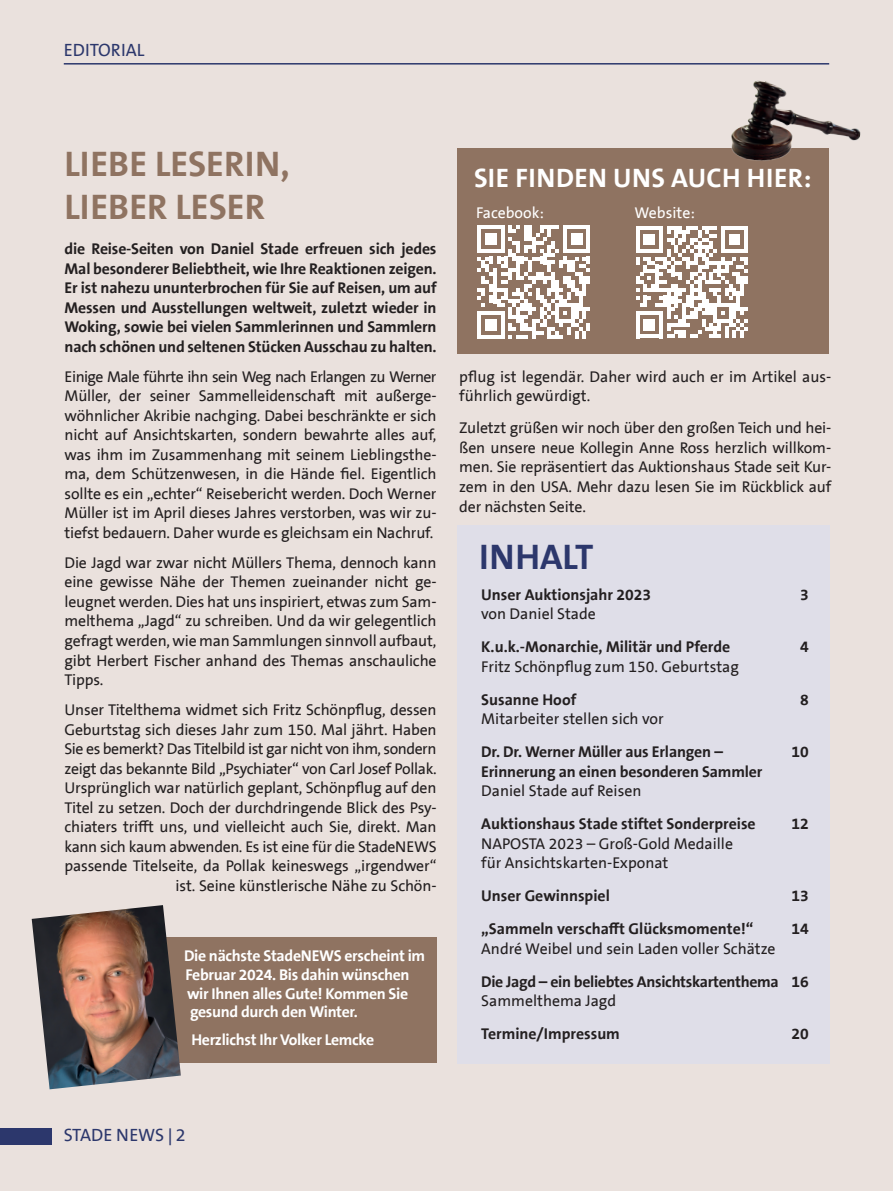
<style>
.page{position:relative;width:893px;height:1191px;background:#eae1dd}
.page>*{position:absolute;margin:0;border:0;box-sizing:border-box;transform-origin:0 0}
.t1{font:700 36px/43.2px "The Sans B7";letter-spacing:.005em;color:#8f7361}
.t2{font:700 36px "The Sans B7";color:#2c376c}
.t3{font:700 27px "The Sans B7";letter-spacing:.015em;color:#fff}
.t4{font:18px "The Sans B5";color:#2c376c}
.t5{font:15.75px/19.5px "The Sans B5";letter-spacing:-.01em;color:#231f20;text-align:justify}
.t6{font:700 15.75px/19.5px "The Sans B7";letter-spacing:-.005em;color:#231f20}
.t7{font:700 15.75px/18.8px "The Sans B7";letter-spacing:-.02em;color:#fff}
.t8{font:15.75px "The Sans B5";color:#fff}
.s1{font-family:"Corbel"}
</style>
<div class="page">
<div style="left:64px;top:936px;width:373px;height:126px;background:#8f7361"></div>
<div style="left:458px;top:525px;width:372px;height:538px;background:#dfdee8"></div>
<hr style="left:64px;top:63px;width:765px;height:2px;background:#2c376c">
<div style="left:0;top:1128px;width:51px;height:17px;background:#2c376c"></div>
<div style="left:457px;top:149px;width:371px;height:205px;background:#8f7361"></div>
<img style="left:725px;top:80px;width:136px;height:95px">
<svg style="left:636px;top:226px;width:112px;height:112px"></svg>
<svg style="left:477px;top:225px;width:113px;height:113px"></svg>
<img style="left:32px;top:905px;width:149px;height:184px">
<p class="t4" style="left:64px;top:38px;width:82px">EDITORIAL</p>
<h1 class="t1" style="left:65px;top:142px;width:227px">LIEBE LESERIN,<br>LIEBER LESER</h1>
<p class="t6" style="left:65px;top:239px;width:374px;text-align:justify">die Reise-Seiten von Daniel Stade erfreuen sich jedes Mal besonderer Beliebtheit, wie Ihre Reaktionen zeigen.<br>Er ist nahezu ununterbrochen für Sie auf Reisen, um auf Messen und Ausstellungen weltweit, zuletzt wieder in Woking, sowie bei vielen Sammlerinnen und Sammlern nach schönen und seltenen Stücken Ausschau zu halten.</p>
<p class="t5" style="left:65px;top:367px;width:374px">Einige Male führte ihn sein Weg nach Erlangen zu Werner Müller, der seiner Sammelleidenschaft mit außerge&shy;wöhnlicher Akribie nachging. Dabei beschränkte er sich nicht auf Ansichtskarten, sondern bewahrte alles auf, was ihm im Zusammenhang mit seinem Lieblingsthe&shy;ma, dem Schützenwesen, in die Hände fiel. Eigentlich sollte es ein „echter“ Reisebericht werden. Doch Werner Müller ist im April dieses Jahres verstorben, was wir zu&shy;tiefst bedauern. Daher wurde es gleichsam ein Nachruf.</p>
<p class="t5" style="left:65px;top:553px;width:374px">Die Jagd war zwar nicht Müllers Thema, dennoch kann eine gewisse Nähe der Themen zueinander nicht ge&shy;leugnet werden. Dies hat uns inspiriert, etwas zum Sam&shy;melthema „Jagd“ zu schreiben. Und da wir gelegentlich gefragt werden, wie man Sammlungen sinnvoll aufbaut, gibt Herbert Fischer anhand des Themas anschauliche Tipps.</p>
<p class="t5" style="left:65px;top:700px;width:374px;text-align:right">Unser Titelthema widmet sich Fritz Schönpflug, dessen Geburtstag sich dieses Jahr zum 150. Mal jährt. Haben Sie es bemerkt? Das Titelbild ist gar nicht von ihm, sondern zeigt das bekannte Bild „Psychiater“ von Carl Josef Pollak.<br>Ursprünglich war natürlich geplant, Schönpflug auf den Titel zu setzen. Doch der durchdringende Blick des Psy&shy;chiaters trifft uns, und vielleicht auch Sie, direkt. Man kann sich kaum abwenden. Es ist eine für die StadeNEWS passende Titelseite, da Pollak keineswegs „irgendwer“ ist. Seine künstlerische Nähe zu Schön-</p>
<p class="t7" style="left:184px;top:946px;width:243px">Die nächste StadeNEWS erscheint im<br>Februar 2024. Bis dahin wünschen wir Ihnen alles Gute! Kommen Sie gesund durch den Winter.</p>
<p class="t7" style="left:191px;top:1030px;width:184px">Herzlichst Ihr Volker Lemcke</p>
<h2 class="t3" style="left:474px;top:160px;width:339px">SIE FINDEN UNS AUCH HIER:</h2>
<p class="t8" style="left:476px;top:202px;width:69px">Facebook:</p>
<p class="t8" style="left:634px;top:202px;width:62px">Website:</p>
<p class="t5" style="left:459px;top:367px;width:374px">pflug ist legendär. Daher wird auch er im Artikel aus&shy;führlich gewürdigt.</p>
<p class="t5" style="left:459px;top:418px;width:374px">Zuletzt grüßen wir noch über den großen Teich und hei&shy;ßen unsere neue Kollegin Anne Ross herzlich willkom&shy;men. Sie repräsentiert das Auktionshaus Stade seit Kur&shy;zem in den USA. Mehr dazu lesen Sie im Rückblick auf der nächsten Seite.</p>
<h1 class="t2" style="left:479px;top:533px;width:116px">INHALT</h1>
<p class="t6" style="left:481px;top:584px;width:171px">Unser Auktionsjahr 2023</p>
<p class="t5" style="left:481px;top:604px;width:116px">von Daniel Stade</p>
<p class="t6" style="left:481px;top:637px;width:251px">K.u.k.-Monarchie, Militär und Pferde</p>
<p class="t5" style="left:481px;top:656px;width:259px">Fritz Schönpflug zum 150. Geburtstag</p>
<p class="t6" style="left:481px;top:689px;width:97px">Susanne Hoof</p>
<p class="t5" style="left:481px;top:709px;width:184px">Mitarbeiter stellen sich vor</p>
<p class="t6" style="left:481px;top:742px;width:283px">Dr. Dr. Werner Müller aus Erlangen –<br>Erinnerung an einen besonderen Sammler</p>
<p class="t5" style="left:481px;top:781px;width:162px">Daniel Stade auf Reisen</p>
<p class="t6" style="left:481px;top:814px;width:276px">Auktionshaus Stade stiftet Sonderpreise</p>
<p class="t5" style="left:481px;top:833px;width:253px">NAPOSTA 2023 – Groß-Gold Medaille für Ansichtskarten-Exponat</p>
<p class="t6" style="left:481px;top:879px;width:274px;line-height:33px">Unser Gewinnspiel<br>„Sammeln verschafft Glücksmomente!“</p>
<p class="t5" style="left:481px;top:938px;width:296px">André Weibel und sein Laden voller Schätze</p>
<p class="t6" style="left:481px;top:971px;width:299px">Die Jagd – ein beliebtes Ansichtskartenthema</p>
<p class="t5" style="left:481px;top:991px;width:136px">Sammelthema Jagd</p>
<p class="t6" style="left:481px;top:1024px;width:140px">Termine/Impressum</p>
<p class="t6" style="left:800px;top:584px;width:10px">3</p>
<p class="t6" style="left:800px;top:637px;width:10px">4</p>
<p class="t6" style="left:800px;top:689px;width:10px">8</p>
<p class="t6" style="left:791px;top:742px;width:19px">10</p>
<p class="t6" style="left:791px;top:814px;width:19px">12</p>
<p class="t6" style="left:791px;top:879px;width:19px;line-height:33px">13<br>14</p>
<p class="t6" style="left:791px;top:971px;width:19px">16</p>
<p class="t6" style="left:791px;top:1024px;width:19px">20</p>
<p class="t4" style="left:64px;top:1123px;width:123px">STADE NEWS <span class="s1">|</span> 2</p>
</div>
